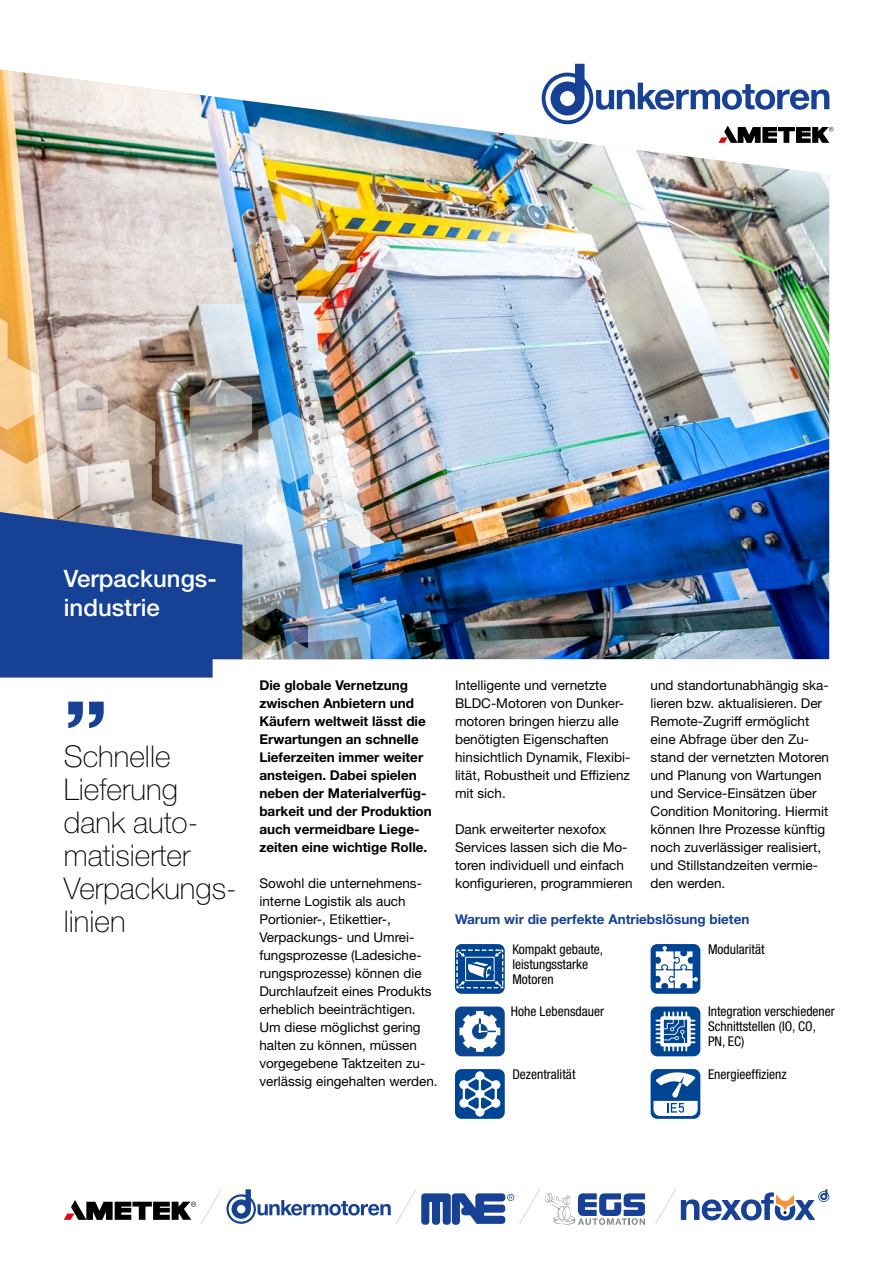
<style>
.page{position:relative;width:893px;height:1263px;background:#fff}
.page>*{position:absolute;margin:0;border:0;box-sizing:border-box;transform-origin:0 0}
.t1{font:700 expanded 75px "Helvetica Neue LT Std";color:#164194}
.t2{font:100 30px/33px "Helvetica Neue LT Std";color:#000}
.t3{font:500 24px/28.8px "Helvetica Neue LT Std";color:#fff}
.t4{font:13.5px/18px "Helvetica Neue LT Std";color:#000}
.t5{font:700 13.5px/18px "Helvetica Neue LT Std";color:#000}
.t6{font:condensed 13.5px/15px "Helvetica Neue LT Std";color:#000}
.t7{font:700 13.5px "Helvetica Neue LT Std";color:#164194}
</style>
<div class="page">
<img style="left:0;top:70px;width:829px;height:589px">
<svg style="left:542px;top:64px;width:291px;height:79px"></svg>
<img style="left:370px;top:586px;width:21px;height:73px">
<img style="left:370px;top:405px;width:21px;height:66px">
<img style="left:370px;top:471px;width:21px;height:115px">
<img style="left:0;top:276px;width:36px;height:35px">
<svg style="left:64px;top:1189px;width:581px;height:36px"></svg>
<svg style="left:655px;top:1189px;width:174px;height:35px"></svg>
<img style="left:0;top:311px;width:370px;height:366px">
<div style="left:455px;top:944px;width:50px;height:50px;background:#004494;border-radius:7px"></div>
<svg style="left:456px;top:949px;width:48px;height:40px"></svg>
<div style="left:651px;top:944px;width:49px;height:50px;background:#004494;border-radius:7px"></div>
<svg style="left:656px;top:946px;width:42px;height:42px"></svg>
<div style="left:651px;top:1006px;width:49px;height:50px;background:#004494;border-radius:7px"></div>
<svg style="left:655px;top:1011px;width:40px;height:40px"></svg>
<div style="left:651px;top:1069px;width:49px;height:50px;background:#004494;border-radius:7px"></div>
<svg style="left:653px;top:1070px;width:45px;height:46px"></svg>
<div style="left:455px;top:1069px;width:50px;height:50px;background:#004494;border-radius:7px"></div>
<svg style="left:461px;top:1074px;width:38px;height:41px"></svg>
<div style="left:475px;top:1089px;width:9px;height:9px;background:#fff;border-radius:50%"></div>
<div style="left:491px;top:1098px;width:9px;height:10px;background:#fff;border-radius:50%"></div>
<div style="left:491px;top:1080px;width:9px;height:9px;background:#fff;border-radius:50%"></div>
<div style="left:459px;top:1098px;width:9px;height:10px;background:#fff;border-radius:50%"></div>
<div style="left:459px;top:1080px;width:9px;height:9px;background:#fff;border-radius:50%"></div>
<div style="left:475px;top:1071px;width:9px;height:9px;background:#fff;border-radius:50%"></div>
<div style="left:475px;top:1107px;width:9px;height:9px;background:#fff;border-radius:50%"></div>
<div style="left:455px;top:1006px;width:50px;height:50px;background:#0b4691;border-radius:7px"></div>
<svg style="left:459px;top:1011px;width:41px;height:41px"></svg>
<h3 class="t3" style="left:64px;top:564px;width:154px">Verpackungs&shy;industrie</h3>
<h1 class="t1" style="left:64px;top:681px;width:46px">”</h1>
<h2 class="t2" style="left:64px;top:740px;width:174px">Schnelle<br>Lieferung dank auto&shy;matisierter<br>Verpackungs&shy;linien</h2>
<p class="t5" style="left:259px;top:676px;width:174px">Die globale Vernetzung zwischen Anbietern und<br>Käufern weltweit lässt die<br>Erwartungen an schnelle<br>Lieferzeiten immer weiter ansteigen. Dabei spielen neben der Materialverfüg&shy;barkeit und der Produktion auch vermeidbare Liege&shy;zeiten eine wichtige Rolle.</p>
<p class="t4" style="left:259px;top:874px;width:180px">Sowohl die unternehmens&shy;interne Logistik als auch<br>Portionier-, Etikettier-,<br>Verpackungs- und Umrei&shy;fungsprozesse (Ladesiche&shy;rungsprozesse) können die<br>Durchlaufzeit eines Produkts erheblich beeinträchtigen.<br>Um diese möglichst gering halten zu können, müssen vorgegebene Taktzeiten zu&shy;verlässig eingehalten werden.</p>
<p class="t4" style="left:651px;top:676px;width:180px">und standortunabhängig ska&shy;lieren bzw. aktualisieren. Der<br>Remote-Zugriff ermöglicht eine Abfrage über den Zu&shy;stand der vernetzten Motoren und Planung von Wartungen und Service-Einsätzen über<br>Condition Monitoring. Hiermit können Ihre Prozesse künftig noch zuverlässiger realisiert, und Stillstandzeiten vermie&shy;den werden.</p>
<p class="t7" style="left:455px;top:910px;width:296px">Warum wir die perfekte Antriebslösung bieten</p>
<p class="t4" style="left:455px;top:676px;width:177px">Intelligente und vernetzte<br>BLDC-Motoren von Dunker&shy;motoren bringen hierzu alle benötigten Eigenschaften hinsichtlich Dynamik, Flexibi&shy;lität, Robustheit und Effizienz mit sich.</p>
<p class="t4" style="left:455px;top:820px;width:179px">Dank erweiterter nexofox<br>Services lassen sich die Mo&shy;toren individuell und einfach konfigurieren, programmieren</p>
<p class="t6" style="left:512px;top:941px;width:92px">Kompakt gebaute, leistungsstarke<br>Motoren</p>
<p class="t6" style="left:708px;top:941px;width:58px">Modularität</p>
<p class="t6" style="left:708px;top:1004px;width:128px">Integration verschiedener<br>Schnittstellen (IO, CO,<br>PN, EC)</p>
<p class="t6" style="left:512px;top:1066px;width:65px">Dezentralität</p>
<p class="t6" style="left:708px;top:1066px;width:80px">Energieeffizienz</p>
<p class="t6" style="left:511px;top:1004px;width:95px">Hohe Lebensdauer</p>
</div>
